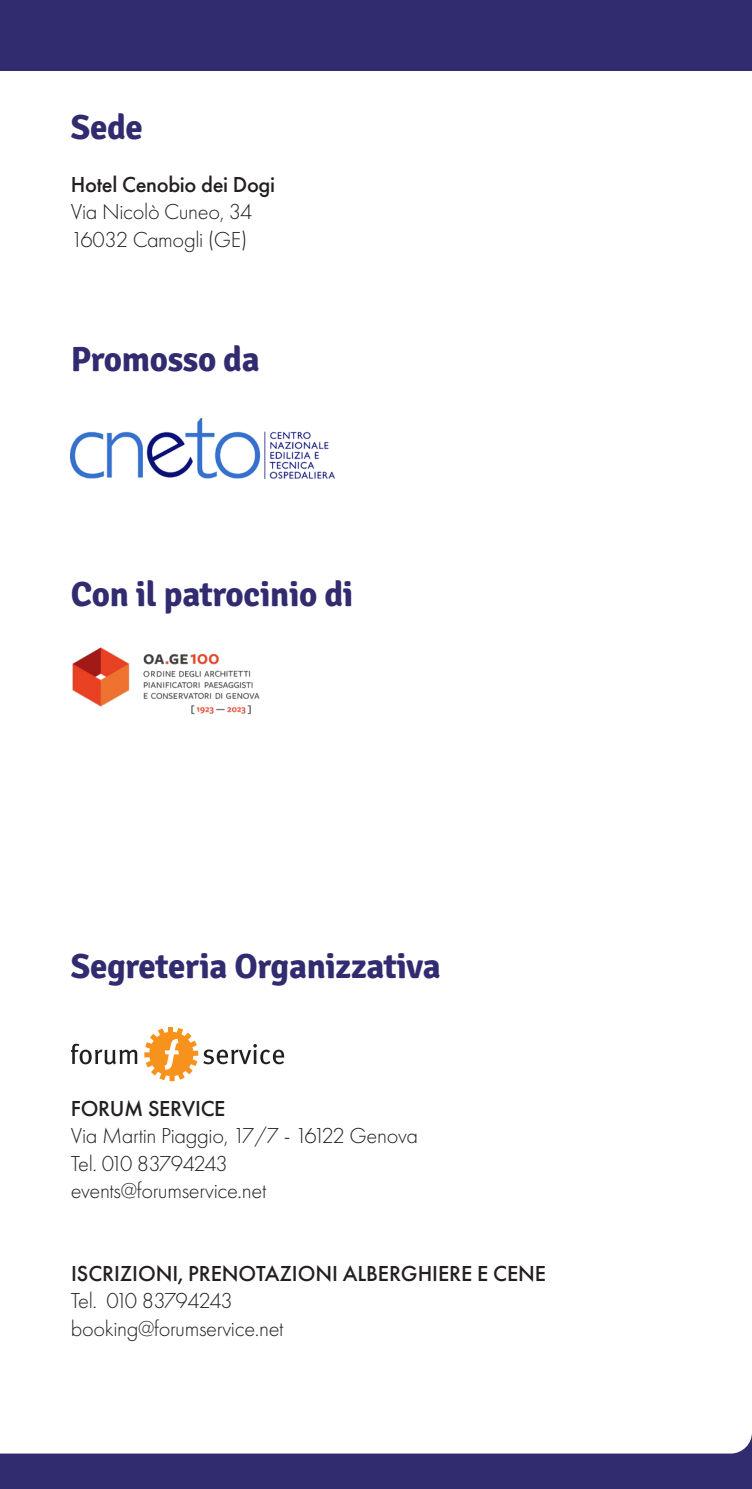
<style>
.page{position:relative;width:752px;height:1489px;background:#fff}
.page>*{position:absolute;margin:0;border:0;box-sizing:border-box;transform-origin:0 0}
.t1{font:700 35px "Signika";letter-spacing:-.01em;color:#312b6f}
.t2{font:300 22.5px/27.5px "Futura PT";letter-spacing:-.015em;color:#231f20}
.t3{font:500 22.5px "Futura PT";letter-spacing:-.005em;color:#231f20}
</style>
<div class="page">
<div style="left:0;top:0;width:751px;height:71px;background:#312b6f"></div>
<div style="left:0;top:1417px;width:751px;height:71px;background:#312b6f"></div>
<svg style="left:0;top:1050px;width:751px;height:403px"></svg>
<img style="left:71px;top:418px;width:265px;height:61px">
<img style="left:72px;top:647px;width:188px;height:68px">
<svg style="left:71px;top:1043px;width:66px;height:21px"></svg>
<svg style="left:144px;top:1027px;width:140px;height:54px"></svg>
<h1 class="t1" style="left:71px;top:102px;width:73px">Sede</h1>
<p class="t3" style="left:71px;top:171px;width:206px">Hotel Cenobio dei Dogi</p>
<p class="t2" style="left:71px;top:198px;width:183px">Via Nicolò Cuneo, 34<br>16032 Camogli (GE)</p>
<h1 class="t1" style="left:71px;top:334px;width:190px">Promosso da</h1>
<h1 class="t1" style="left:71px;top:569px;width:284px">Con il patrocinio di</h1>
<h1 class="t1" style="left:71px;top:941px;width:371px">Segreteria Organizzativa</h1>
<p class="t3" style="left:71px;top:1094px;width:156px">FORUM SERVICE</p>
<p class="t2" style="left:71px;top:1122px;width:348px">Via Martin Piaggio, 17/7 - 16122 Genova<br>Tel. 010 83794243 events@forumservice.net</p>
<p class="t3" style="left:71px;top:1259px;width:476px">ISCRIZIONI, PRENOTAZIONI ALBERGHIERE E CENE</p>
<p class="t2" style="left:71px;top:1287px;width:214px">Tel. 010 83794243 booking@forumservice.net</p>
</div>
